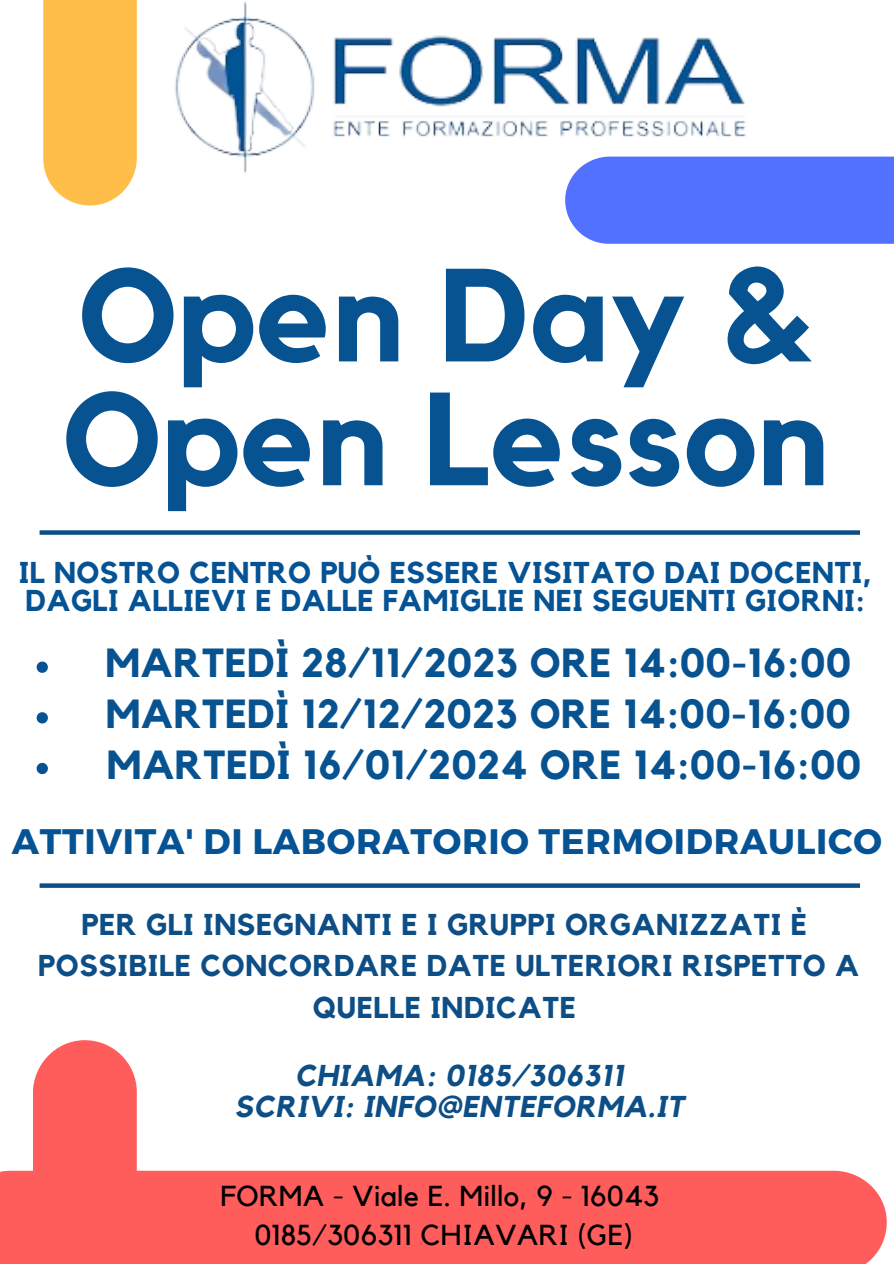
<style>
.page{position:relative;width:894px;height:1264px;background:#fff}
.page>*{position:absolute;margin:0;border:0;box-sizing:border-box;transform-origin:0 0}
.t1{font:700 130.65px/123.8px "Kollektif";color:#075290}
.t2{font:700 40.5px "Kollektif";letter-spacing:.01em;color:#075290}
.t3{font:700 35.4px "Montserrat";letter-spacing:.02em;color:#055294}
.t4{font:700 30px/41.7px "Kollektif";letter-spacing:.02em;color:#0d4e86;text-align:center}
.t5{font:700 30px/28.2px "Kollektif";letter-spacing:.015em;color:#055294}
.t6{font:italic 700 30px "Kollektif";letter-spacing:.025em;color:#0d4e86}
.t7{font:28.8px "Kollektif";letter-spacing:.02em;color:#000}
</style>
<div class="page">
<div style="left:565px;top:157px;width:328px;height:86px;background:#5271ff"></div>
<svg style="left:43px;top:0;width:94px;height:206px;background:#ffc054"></svg>
<svg style="left:33px;top:1040px;width:104px;height:130px;background:#ff6a6a"></svg>
<div style="left:0;top:1170px;width:887px;height:93px;background:#ff5c5c"></div>
<div style="left:40px;top:530px;width:819px;height:5px;background:#0d4e86"></div>
<img style="left:175px;top:1px;width:581px;height:183px">
<svg style="left:40px;top:883px;width:819px;height:4px;background:#235e91"></svg>
<svg style="left:37px;top:661px;width:11px;height:11px"></svg>
<svg style="left:37px;top:712px;width:11px;height:11px"></svg>
<svg style="left:37px;top:762px;width:11px;height:12px"></svg>
<p class="t1" style="left:62px;top:259px;width:768px">Open Day &amp;<br>Open Lesson</p>
<p class="t5" style="left:19px;top:559px;width:854px">IL NOSTRO CENTRO PUÒ ESSERE VISITATO DAI DOCENTI,<br>DAGLI ALLIEVI E DALLE FAMIGLIE NEI SEGUENTI GIORNI:</p>
<p class="t2" style="left:105px;top:644px;width:747px">MARTEDÌ 28/11/2023 ORE 14:00-16:00</p>
<p class="t2" style="left:106px;top:695px;width:746px">MARTEDÌ 12/12/2023 ORE 14:00-16:00</p>
<p class="t2" style="left:107px;top:745px;width:755px">MARTEDÌ 16/01/2024 ORE 14:00-16:00</p>
<p class="t3" style="left:12px;top:818px;width:871px">ATTIVITA' DI LABORATORIO TERMOIDRAULICO</p>
<p class="t4" style="left:82px;top:904px;width:726px">PER GLI INSEGNANTI E I GRUPPI ORGANIZZATI È</p>
<p class="t4" style="left:38px;top:946px;width:822px">POSSIBILE CONCORDARE DATE ULTERIORI RISPETTO A<br>QUELLE INDICATE</p>
<p class="t6" style="left:295px;top:1061px;width:330px">CHIAMA: 0185/306311</p>
<p class="t6" style="left:234px;top:1093px;width:450px">SCRIVI: INFO@ENTEFORMA.IT</p>
<p class="t7" style="left:220px;top:1182px;width:440px">FORMA - Viale E. Millo, 9 - 16043</p>
<p class="t7" style="left:254px;top:1221px;width:380px">0185/306311 CHIAVARI (GE)</p>
</div>
